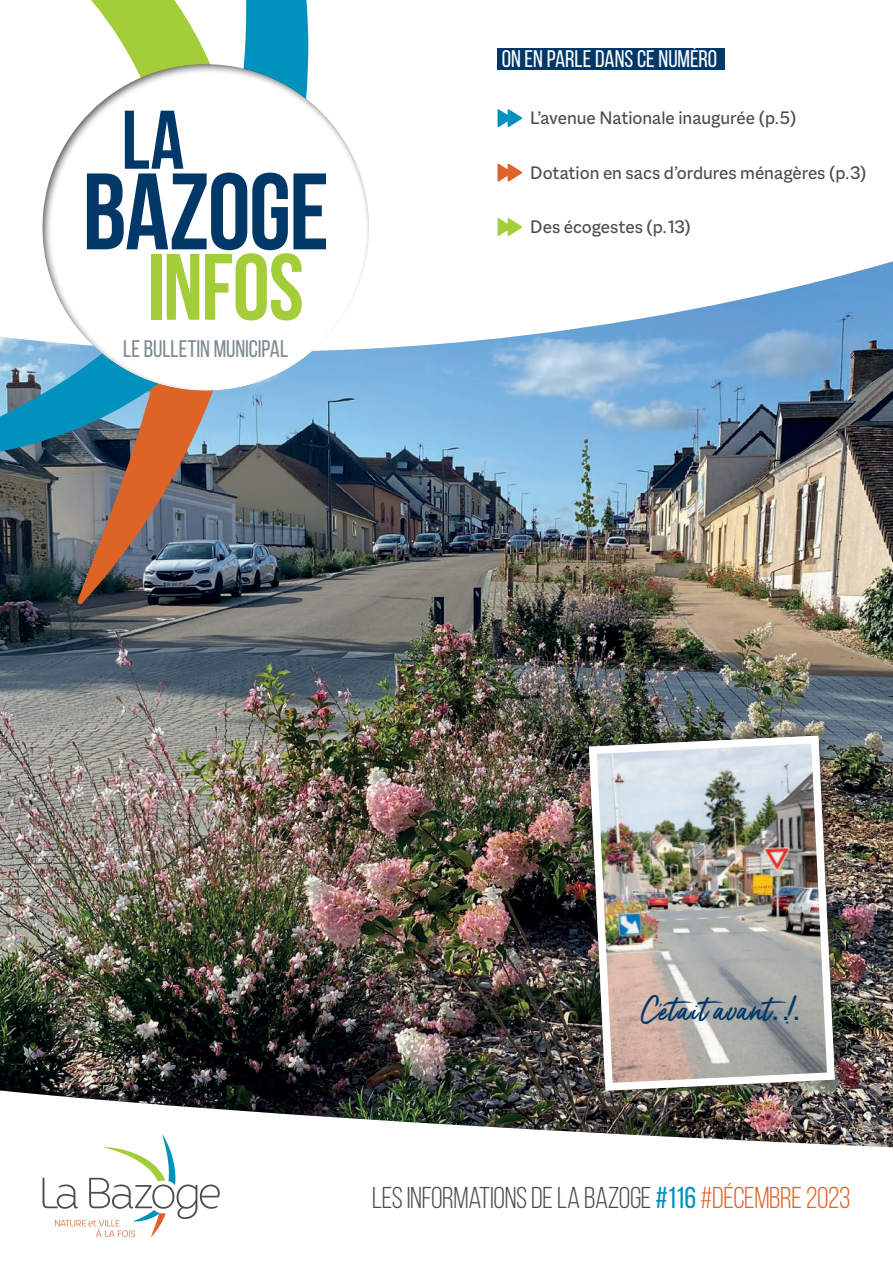
<style>
.page{position:relative;width:893px;height:1263px;background:#fff}
.page>*{position:absolute;margin:0;border:0;box-sizing:border-box;transform-origin:0 0}
.t1{font:700 108.3px "Bebas Neue";letter-spacing:-.015em;color:#013867}
.t2{font:700 93.9px "Bebas Neue";letter-spacing:-.015em;color:#a3cd39}
.t3{font:700 82.95px "Bebas Neue";color:#013867}
.t4{font:31.5px "Gotcha";letter-spacing:.035em;color:#013867}
.t5{font:30.15px "Bebas Neue";letter-spacing:-.015em;color:#4d4b4d}
.t6{font:24px "Bebas Neue";letter-spacing:-.005em;color:#fff}
.t7{font:24px "Bebas Neue";color:#7d8b90}
.t8{font:19.5px "Macklin Sans";color:#4d4b4d}
.s1{color:#0092bd}
.s2{color:#dd6327}
</style>
<div class="page">
<img style="left:0;top:261px;width:893px;height:886px">
<div style="left:575px;top:722px;width:273px;height:382px;background:#231f20;opacity:.73"></div>
<img style="left:585px;top:732px;width:254px;height:362px">
<svg style="left:91px;top:0;width:119px;height:63px"></svg>
<div style="left:244px;top:0;width:64px;height:63px;background:#0092bd"></div>
<img style="left:0;top:351px;width:216px;height:253px">
<div style="left:41px;top:63px;width:330px;height:330px;background:#231f20;opacity:.75"></div>
<svg style="left:43px;top:1135px;width:177px;height:102px"></svg>
<div style="left:497px;top:48px;width:228px;height:21px;background:#013867"></div>
<svg style="left:497px;top:218px;width:25px;height:18px"></svg>
<svg style="left:497px;top:163px;width:25px;height:19px"></svg>
<svg style="left:497px;top:109px;width:25px;height:18px"></svg>
<h3 class="t3" style="left:122px;top:95px;width:64px">LA</h3>
<h1 class="t1" style="left:83px;top:152px;width:248px">BAZOGE</h1>
<h2 class="t2" style="left:147px;top:236px;width:158px">INFOS</h2>
<p class="t7" style="left:123px;top:336px;width:166px">LE BULLETIN MUNICIPAL</p>
<p class="t6" style="left:502px;top:46px;width:217px">ON EN PARLE DANS CE NUMÉRO</p>
<p class="t8" style="left:530px;top:106px;width:267px">L’avenue Nationale inaugurée (p. 5)</p>
<p class="t8" style="left:530px;top:161px;width:337px">Dotation en sacs d’ordures ménagères (p. 3)</p>
<p class="t8" style="left:530px;top:216px;width:162px">Des écogestes (p. 13)</p>
<h3 class="t4" style="left:641px;top:988px;width:156px">C’étaitavant… !</h3>
<h3 class="t5" style="left:372px;top:1181px;width:480px">LES INFORMATIONS DE LA BAZOGE <span class="s1">#116</span> <span class="s2">#DÉCEMBRE 2023</span></h3>
</div>
